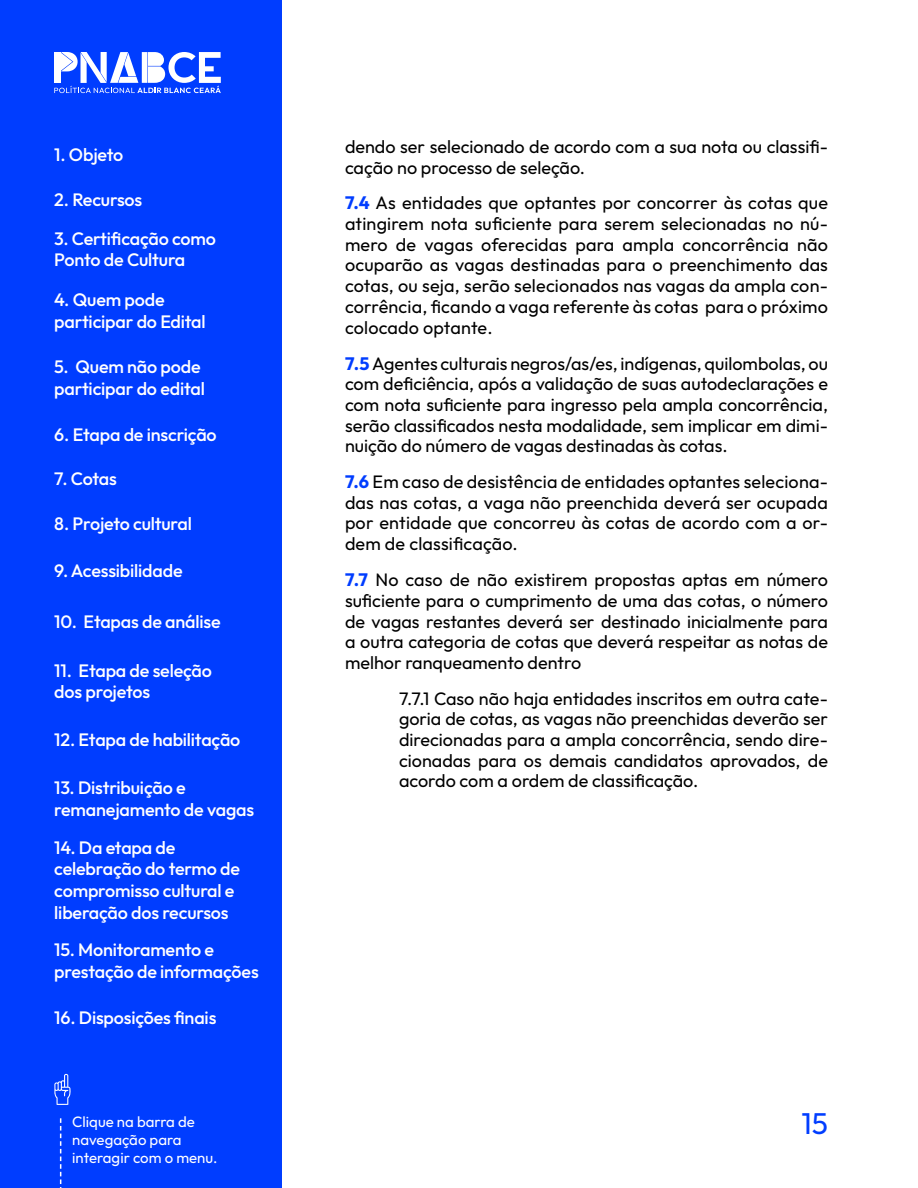
<style>
.page{position:relative;width:918px;height:1188px;background:#fff}
.page>*{position:absolute;margin:0;border:0;box-sizing:border-box;transform-origin:0 0}
.t1{font:30px "Outfit";color:#003dff}
.t2{font:18px/20.7px "Outfit";color:#000;text-align:justify}
.t3{font:500 18px/21.6px "Outfit";letter-spacing:-.01em;color:#fff}
.t4{font:15px/18px "Outfit";color:#fff}
.s1{font-weight:700;color:#003dff}
</style>
<div class="page">
<div style="left:0;top:0;width:282px;height:1188px;background:#003dff"></div>
<svg style="left:54px;top:52px;width:167px;height:41px"></svg>
<svg style="left:54px;top:1073px;width:17px;height:32px"></svg>
<svg style="left:60px;top:1118px;width:1px;height:70px"></svg>
<p class="t3" style="left:54px;top:144px;width:70px">1. Objeto</p>
<p class="t3" style="left:54px;top:188px;width:90px">2. Recursos</p>
<p class="t3" style="left:54px;top:227px;width:163px">3. Certificação como<br>Ponto de Cultura</p>
<p class="t3" style="left:54px;top:289px;width:153px">4. Quem pode participar do Edital</p>
<p class="t3" style="left:54px;top:355px;width:152px">5. Quem não pode participar do edital</p>
<p class="t3" style="left:54px;top:423px;width:164px">6. Etapa de inscrição</p>
<p class="t3" style="left:54px;top:468px;width:64px">7. Cotas</p>
<p class="t3" style="left:54px;top:512px;width:139px">8. Projeto cultural</p>
<p class="t3" style="left:54px;top:560px;width:130px">9. Acessibilidade</p>
<p class="t3" style="left:54px;top:610px;width:168px">10. Etapas de análise</p>
<p class="t3" style="left:54px;top:659px;width:159px">11. Etapa de seleção dos projetos</p>
<p class="t3" style="left:54px;top:729px;width:188px">12. Etapa de habilitação</p>
<p class="t3" style="left:54px;top:777px;width:201px">13. Distribuição e remanejamento de vagas</p>
<p class="t3" style="left:54px;top:836px;width:187px">14. Da etapa de celebração do termo de compromisso cultural e liberação dos recursos</p>
<p class="t3" style="left:54px;top:939px;width:206px">15. Monitoramento e prestação de informações</p>
<p class="t3" style="left:54px;top:1007px;width:164px">16. Disposições finais</p>
<p class="t2" style="left:345px;top:136px;width:485px">dendo ser selecionado de acordo com a sua nota ou classifi&shy;cação no processo de seleção.</p>
<p class="t2" style="left:345px;top:192px;width:485px"><span class="s1">7.4</span> As entidades que optantes por concorrer às cotas que atingirem nota suficiente para serem selecionadas no nú&shy;mero de vagas oferecidas para ampla concorrência não ocuparão as vagas destinadas para o preenchimento das cotas, ou seja, serão selecionados nas vagas da ampla con&shy;corrência, ficando a vaga referente às cotas para o próximo colocado optante.</p>
<p class="t2" style="left:345px;top:352px;width:485px"><span class="s1">7.5</span> Agentes culturais negros/as/es, indígenas, quilombolas, ou com deficiência, após a validação de suas autodeclarações e com nota suficiente para ingresso pela ampla concorrência, serão classificados nesta modalidade, sem implicar em dimi&shy;nuição do número de vagas destinadas às cotas.</p>
<p class="t2" style="left:345px;top:471px;width:485px"><span class="s1">7.6</span> Em caso de desistência de entidades optantes seleciona&shy;das nas cotas, a vaga não preenchida deverá ser ocupada por entidade que concorreu às cotas de acordo com a or&shy;dem de classificação.</p>
<p class="t2" style="left:345px;top:569px;width:485px"><span class="s1">7.7</span> No caso de não existirem propostas aptas em número suficiente para o cumprimento de uma das cotas, o número de vagas restantes deverá ser destinado inicialmente para a outra categoria de cotas que deverá respeitar as notas de melhor ranqueamento dentro</p>
<p class="t2" style="left:399px;top:688px;width:431px">7.7.1 Caso não haja entidades inscritos em outra cate&shy;goria de cotas, as vagas não preenchidas deverão ser direcionadas para a ampla concorrência, sendo dire&shy;cionadas para os demais candidatos aprovados, de acordo com a ordem de classificação.</p>
<p class="t4" style="left:72px;top:1112px;width:124px">Clique na barra de</p>
<h1 class="t1" style="left:801px;top:1105px;width:28px">15</h1>
<p class="t4" style="left:72px;top:1130px;width:147px">navegação para interagir com o menu.</p>
</div>
